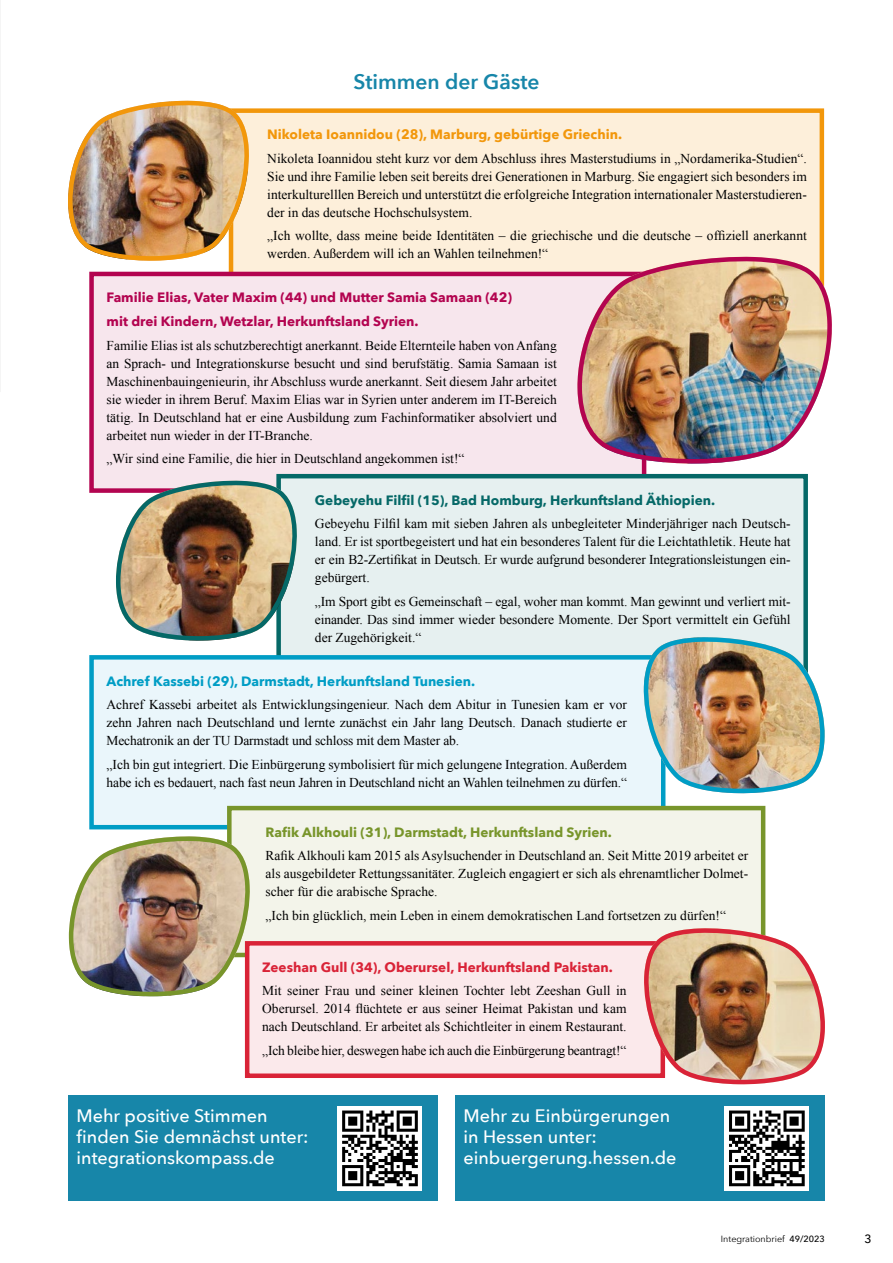
<style>
.page{position:relative;width:893px;height:1263px;background:#fff}
.page>*{position:absolute;margin:0;border:0;box-sizing:border-box;transform-origin:0 0}
.t1{font:600 21px "Avenir Next";color:#1786a9}
.t2{font:500 18px/21px "Avenir Next";color:#fff}
.t3{font:13.5px/18px "Times New Roman";color:#000;text-align:justify}
.t4{font:700 13.5px/23.5px "Avenir Next";color:#b30450}
.t5{font:700 13.5px "Avenir Next";color:#056867}
.t6{font:700 13.5px "Avenir Next";color:#009dc5}
.t7{font:700 13.5px "Avenir Next";color:#f2970b}
.t8{font:700 13.5px "Avenir Next";color:#78952b}
.t9{font:700 13.5px "Avenir Next";color:#d92337}
.t10{font:500 12px "Avenir Next";color:#000}
.t11{font:9px "Avenir Next";color:#000}
.s1{font-weight:500}
</style>
<div class="page">
<div style="left:231px;top:111px;width:591px;height:178px;background:#fdefda"></div>
<div style="left:229px;top:108px;width:595px;height:183px;border:4px solid #f2970b"></div>
<div style="left:92px;top:274px;width:552px;height:217px;background:#f7e6ed"></div>
<div style="left:89px;top:272px;width:557px;height:221px;border:4px solid #b30450"></div>
<img style="left:68px;top:100px;width:183px;height:162px">
<img style="left:579px;top:253px;width:253px;height:212px">
<div style="left:279px;top:476px;width:527px;height:208px;background:#e6f0f0"></div>
<div style="left:276px;top:474px;width:532px;height:212px;border:4px solid #056867"></div>
<img style="left:114px;top:477px;width:185px;height:165px">
<div style="left:92px;top:657px;width:571px;height:170px;background:#eaf6fb"></div>
<div style="left:89px;top:655px;width:576px;height:174px;border:4px solid #009dc5"></div>
<img style="left:642px;top:634px;width:183px;height:161px">
<div style="left:229px;top:808px;width:534px;height:147px;background:#f3f4ea"></div>
<div style="left:227px;top:806px;width:538px;height:151px;border:4px solid #78952b"></div>
<img style="left:68px;top:833px;width:182px;height:165px">
<div style="left:247px;top:943px;width:416px;height:133px;background:#fbe9eb"></div>
<div style="left:245px;top:941px;width:420px;height:137px;border:4px solid #d92337"></div>
<img style="left:643px;top:925px;width:182px;height:160px">
<div style="left:68px;top:1095px;width:370px;height:106px;background:#1786a9"></div>
<div style="left:455px;top:1095px;width:370px;height:106px;background:#1786a9"></div>
<div style="left:338px;top:1106px;width:84px;height:84px;background:#fff"></div>
<svg style="left:342px;top:1110px;width:76px;height:76px"></svg>
<div style="left:725px;top:1106px;width:84px;height:84px;background:#fff"></div>
<svg style="left:729px;top:1110px;width:76px;height:76px"></svg>
<h3 class="t1" style="left:353px;top:64px;width:188px">Stimmen der Gäste</h3>
<h4 class="t7" style="left:267px;top:123px;width:356px">Nikoleta Ioannidou (28), Marburg, gebürtige Griechin.</h4>
<p class="t3" style="left:267px;top:149px;width:541px">Nikoleta Ioannidou steht kurz vor dem Abschluss ihres Masterstudiums in „Nordamerika-Studien“.<br>Sie und ihre Familie leben seit bereits drei Generationen in Marburg. Sie engagiert sich besonders im interkulturelllen Bereich und unterstützt die erfolgreiche Integration internationaler Masterstudieren&shy;der in das deutsche Hochschulsystem.</p>
<p class="t3" style="left:267px;top:226px;width:541px">„Ich wollte, dass meine beide Identitäten – die griechische und die deutsche – offiziell anerkannt werden. Außerdem will ich an Wahlen teilnehmen!“</p>
<h4 class="t4" style="left:107px;top:286px;width:407px">Familie Elias, Vater Maxim (44) und Mutter Samia Samaan (42) mit drei Kindern, Wetzlar, Herkunftsland Syrien.</h4>
<p class="t3" style="left:107px;top:336px;width:452px">Familie Elias ist als schutzberechtigt anerkannt. Beide Elternteile haben von Anfang an Sprach- und Integrationskurse besucht und sind berufstätig. Samia Samaan ist Maschinenbauingenieurin, ihr Abschluss wurde anerkannt. Seit diesem Jahr arbeitet sie wieder in ihrem Beruf. Maxim Elias war in Syrien unter anderem im IT-Bereich tätig. In Deutschland hat er eine Ausbildung zum Fachinformatiker absolviert und arbeitet nun wieder in der IT-Branche.</p>
<p class="t3" style="left:107px;top:449px;width:359px">„Wir sind eine Familie, die hier in Deutschland angekommen ist!“</p>
<h4 class="t5" style="left:315px;top:488px;width:402px">Gebeyehu Filfil (15), Bad Homburg, Herkunftsland Äthiopien.</h4>
<p class="t3" style="left:315px;top:514px;width:477px">Gebeyehu Filfil kam mit sieben Jahren als unbegleiteter Minderjähriger nach Deutsch&shy;land. Er ist sportbegeistert und hat ein besonderes Talent für die Leichtathletik. Heute hat er ein B2-Zertifikat in Deutsch. Er wurde aufgrund besonderer Integrationsleistungen ein&shy;gebürgert.</p>
<p class="t3" style="left:315px;top:592px;width:477px">„Im Sport gibt es Gemeinschaft – egal, woher man kommt. Man gewinnt und verliert mit&shy;einander. Das sind immer wieder besondere Momente. Der Sport vermittelt ein Gefühl der Zugehörigkeit.“</p>
<h4 class="t6" style="left:107px;top:669px;width:370px">Achref Kassebi (29), Darmstadt, Herkunftsland Tunesien.</h4>
<p class="t3" style="left:107px;top:696px;width:522px">Achref Kassebi arbeitet als Entwicklungsingenieur. Nach dem Abitur in Tunesien kam er vor zehn Jahren nach Deutschland und lernte zunächst ein Jahr lang Deutsch. Danach studierte er Mechatronik an der TU Darmstadt und schloss mit dem Master ab.</p>
<p class="t3" style="left:107px;top:755px;width:522px">„Ich bin gut integriert. Die Einbürgerung symbolisiert für mich gelungene Integration. Außerdem habe ich es bedauert, nach fast neun Jahren in Deutschland nicht an Wahlen teilnehmen zu dürfen.“</p>
<h4 class="t8" style="left:266px;top:820px;width:348px">Rafik Alkhouli (31), Darmstadt, Herkunftsland Syrien.</h4>
<p class="t3" style="left:266px;top:846px;width:484px">Rafik Alkhouli kam 2015 als Asylsuchender in Deutschland an. Seit Mitte 2019 arbeitet er als ausgebildeter Rettungssanitäter. Zugleich engagiert er sich als ehrenamtlicher Dolmet&shy;scher für die arabische Sprache.</p>
<p class="t3" style="left:266px;top:906px;width:462px">„Ich bin glücklich, mein Leben in einem demokratischen Land fortsetzen zu dürfen!“</p>
<h4 class="t9" style="left:262px;top:955px;width:352px">Zeeshan Gull (34), Oberursel, Herkunftsland Pakistan.</h4>
<p class="t3" style="left:262px;top:982px;width:366px">Mit seiner Frau und seiner kleinen Tochter lebt Zeeshan Gull in Oberursel. 2014 flüchtete er aus seiner Heimat Pakistan und kam nach Deutschland. Er arbeitet als Schichtleiter in einem Restaurant.</p>
<p class="t3" style="left:262px;top:1041px;width:366px">„Ich bleibe hier, deswegen habe ich auch die Einbürgerung beantragt!“</p>
<p class="t2" style="left:77px;top:1104px;width:234px">Mehr positive Stimmen finden Sie demnächst unter: integrationskompass.de</p>
<p class="t2" style="left:463px;top:1104px;width:215px">Mehr zu Einbürgerungen in Hessen unter: einbuergerung.hessen.de</p>
<p class="t11" style="left:721px;top:1231px;width:106px">Integrationbrief <span class="s1">49/2023</span></p>
<p class="t10" style="left:865px;top:1229px;width:9px">3</p>
</div>
